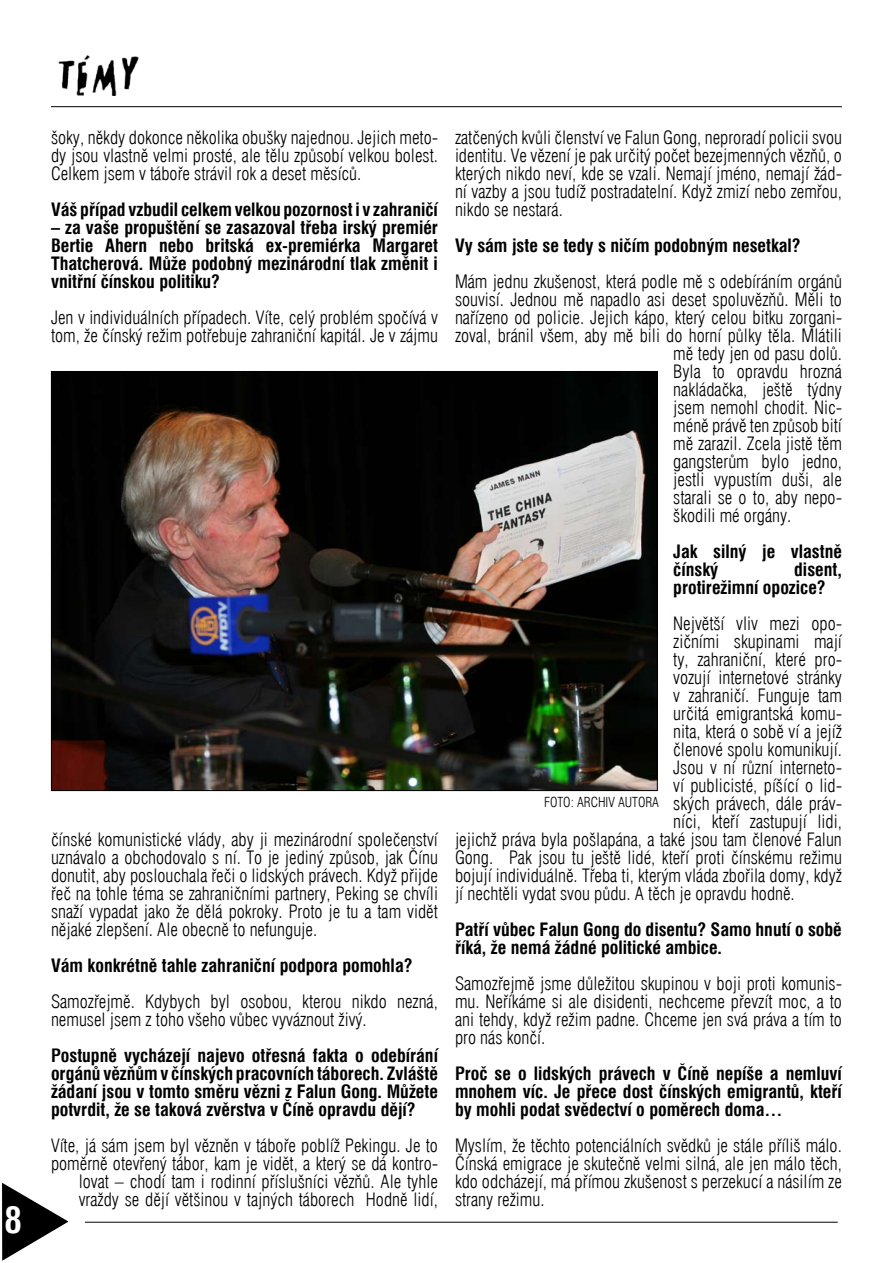
<style>
.page{position:relative;width:893px;height:1263px;background:#fff}
.page>*{position:absolute;margin:0;border:0;box-sizing:border-box;transform-origin:0 0}
.t1{font:condensed 36px "Swiss 721 AT Bold";color:#fff}
.t2{font:condensed 18px/18px "Swiss 721 AT Light";color:#000;text-align:justify}
.t3{font:condensed 18px/18px "Swiss 721 AT Bold";color:#000;text-align:justify}
.t4{font:condensed 13.5px "Swiss 721 AT Light";color:#000}
</style>
<div class="page">
<svg style="left:2px;top:1183px;width:67px;height:78px"></svg>
<hr style="left:85px;top:1222px;width:753px;height:1px;background:#000">
<img style="left:58px;top:55px;width:81px;height:40px">
<hr style="left:51px;top:106px;width:791px;height:1px;background:#000">
<img style="left:53px;top:373px;width:603px;height:416px">
<h1 class="t1" style="left:4px;top:1198px;width:20px">8</h1>
<p class="t2" style="left:51px;top:129px;width:388px">šoky, někdy dokonce několika obušky najednou. Jejich meto&shy;dy jsou vlastně velmi prosté, ale tělu způsobí velkou bolest.<br>Celkem jsem v táboře strávil rok a deset měsíců.</p>
<p class="t3" style="left:51px;top:201px;width:388px">Váš případ vzbudil celkem velkou pozornost i v zahraničí</p>
<p class="t3" style="left:51px;top:219px;width:388px">– za vaše propuštění se zasazoval třeba irský premiér Bertie Ahern nebo britská ex-premiérka Margaret Thatcherová. Může podobný mezinárodní tlak změnit i vnitřní čínskou politiku?</p>
<p class="t2" style="left:51px;top:309px;width:388px">Jen v individuálních případech. Víte, celý problém spočívá v tom, že čínský režim potřebuje zahraniční kapitál. Je v zájmu</p>
<p class="t2" style="left:51px;top:831px;width:388px">čínské komunistické vlády, aby ji mezinárodní společenství uznávalo a obchodovalo s ní. To je jediný způsob, jak Čínu donutit, aby poslouchala řeči o lidských právech. Když přijde řeč na tohle téma se zahraničními partnery, Peking se chvíli snaží vypadat jako že dělá pokroky. Proto je tu a tam vidět nějaké zlepšení. Ale obecně to nefunguje.</p>
<p class="t3" style="left:51px;top:957px;width:363px">Vám konkrétně tahle zahraniční podpora pomohla?</p>
<p class="t2" style="left:51px;top:993px;width:388px">Samozřejmě. Kdybych byl osobou, kterou nikdo nezná, nemusel jsem z toho všeho vůbec vyváznout živý.</p>
<p class="t3" style="left:51px;top:1047px;width:388px">Postupně vycházejí najevo otřesná fakta o odebírání orgánů vězňům v čínských pracovních táborech. Zvláště žádaní jsou v tomto směru vězni z Falun Gong. Můžete potvrdit, že se taková zvěrstva v Číně opravdu dějí?</p>
<p class="t2" style="left:51px;top:1137px;width:388px;text-align:right">Víte, já sám jsem byl vězněn v táboře poblíž Pekingu. Je to poměrně otevřený tábor, kam je vidět, a který se dá kontro&shy;lovat – chodí tam i rodinní příslušníci vězňů. Ale tyhle vraždy se dějí většinou v tajných táborech Hodně lidí,</p>
<p class="t2" style="left:455px;top:129px;width:388px">zatčených kvůli členství ve Falun Gong, neproradí policii svou identitu. Ve vězení je pak určitý počet bezejmenných vězňů, o kterých nikdo neví, kde se vzali. Nemají jméno, nemají žád&shy;ní vazby a jsou tudíž postradatelní. Když zmizí nebo zemřou, nikdo se nestará.</p>
<p class="t3" style="left:455px;top:237px;width:347px">Vy sám jste se tedy s ničím podobným nesetkal?</p>
<p class="t2" style="left:455px;top:273px;width:388px">Mám jednu zkušenost, která podle mě s odebíráním orgánů</p>
<p class="t2" style="left:455px;top:291px;width:388px">souvisí. Jednou mě napadlo asi deset spoluvězňů. Měli to</p>
<p class="t2" style="left:455px;top:309px;width:388px">nařízeno od policie. Jejich kápo, který celou bitku zorgani-</p>
<p class="t2" style="left:455px;top:327px;width:388px">zoval, bránil všem, aby mě bili do horní půlky těla. Mlátili</p>
<p class="t2" style="left:673px;top:345px;width:170px">mě tedy jen od pasu dolů.</p>
<p class="t2" style="left:673px;top:363px;width:170px">Byla to opravdu hrozná</p>
<p class="t2" style="left:673px;top:381px;width:170px">nakládačka, ještě týdny</p>
<p class="t2" style="left:673px;top:399px;width:170px">jsem nemohl chodit. Nic-</p>
<p class="t2" style="left:673px;top:417px;width:170px">méně právě ten způsob bití</p>
<p class="t2" style="left:673px;top:435px;width:170px">mě zarazil. Zcela jistě těm</p>
<p class="t2" style="left:673px;top:453px;width:170px">gangsterům bylo jedno,</p>
<p class="t2" style="left:673px;top:471px;width:170px">jestli vypustím duši, ale</p>
<p class="t2" style="left:673px;top:489px;width:170px">starali se o to, aby nepo-</p>
<p class="t2" style="left:673px;top:507px;width:120px">škodili mé orgány.</p>
<p class="t3" style="left:673px;top:543px;width:170px">Jak silný je vlastně čínský</p>
<p class="t3" style="left:673px;top:561px;width:170px;text-indent:121px">disent, protirežimní opozice?</p>
<p class="t2" style="left:673px;top:615px;width:170px">Největší vliv mezi opo-</p>
<p class="t2" style="left:673px;top:633px;width:170px">zičními skupinami mají</p>
<p class="t2" style="left:673px;top:651px;width:170px">ty, zahraniční, které pro-</p>
<p class="t2" style="left:673px;top:669px;width:170px">vozují internetové stránky</p>
<p class="t2" style="left:673px;top:687px;width:170px">v zahraničí. Funguje tam</p>
<p class="t2" style="left:673px;top:705px;width:170px">určitá emigrantská komu-</p>
<p class="t2" style="left:673px;top:723px;width:170px">nita, která o sobě ví a jejíž</p>
<p class="t2" style="left:673px;top:741px;width:170px">členové spolu komunikují.</p>
<p class="t2" style="left:673px;top:759px;width:170px">Jsou v ní různí interneto-</p>
<p class="t2" style="left:673px;top:777px;width:170px">ví publicisté, píšící o lid-</p>
<p class="t2" style="left:673px;top:795px;width:170px">ských právech, dále práv-</p>
<p class="t2" style="left:673px;top:813px;width:170px">níci, kteří zastupují lidi,</p>
<p class="t2" style="left:455px;top:831px;width:388px">jejichž práva byla pošlapána, a také jsou tam členové Falun</p>
<p class="t2" style="left:455px;top:849px;width:388px">Gong. Pak jsou tu ještě lidé, kteří proti čínskému režimu</p>
<p class="t2" style="left:455px;top:867px;width:388px">bojují individuálně. Třeba ti, kterým vláda zbořila domy, když</p>
<p class="t2" style="left:455px;top:885px;width:341px">jí nechtěli vydat svou půdu. A těch je opravdu hodně.</p>
<p class="t3" style="left:455px;top:921px;width:388px">Patří vůbec Falun Gong do disentu? Samo hnutí o sobě říká, že nemá žádné politické ambice.</p>
<p class="t2" style="left:455px;top:975px;width:388px">Samozřejmě jsme důležitou skupinou v boji proti komunis&shy;mu. Neříkáme si ale disidenti, nechceme převzít moc, a to ani tehdy, když režim padne. Chceme jen svá práva a tím to pro nás končí.</p>
<p class="t3" style="left:455px;top:1065px;width:388px">Proč se o lidských právech v Číně nepíše a nemluví mnohem víc. Je přece dost čínských emigrantů, kteří by mohli podat svědectví o poměrech doma…</p>
<p class="t2" style="left:455px;top:1137px;width:388px">Myslím, že těchto potenciálních svědků je stále příliš málo.<br>Čínská emigrace je skutečně velmi silná, ale jen málo těch, kdo odcházejí, má přímou zkušenost s perzekucí a násilím ze strany režimu.</p>
<p class="t4" style="left:544px;top:794px;width:116px">FOTO: ARCHIV AUTORA</p>
</div>
